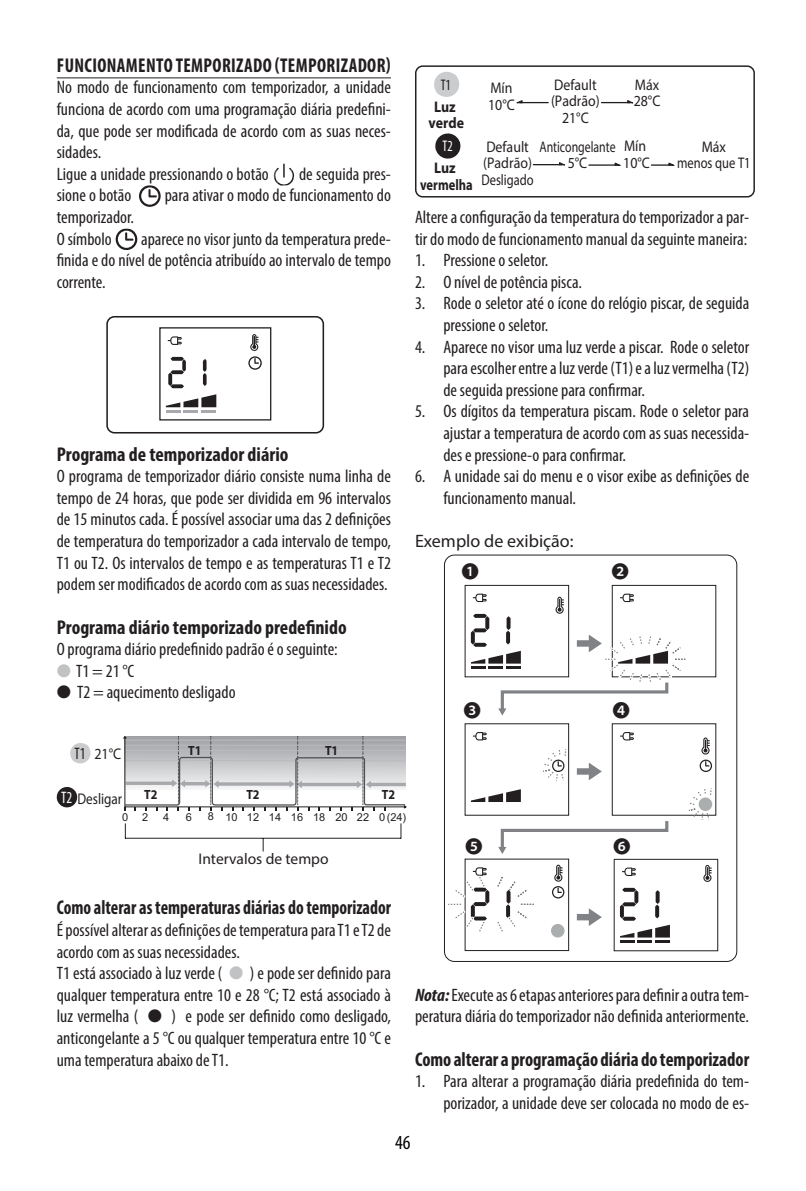
<style>
.page{position:relative;width:806px;height:1191px;background:#fff}
.page>*{position:absolute;margin:0;border:0;box-sizing:border-box;transform-origin:0 0}
.t1{font:700 condensed 20px "Myriad Pro";color:#231f20}
.t2{font:700 condensed 20px "Myriad Pro";color:#231f20;scale:.89 1}
.t3{font:700 condensed 20px "Myriad Pro";color:#231f20;scale:.94 1}
.t4{font:700 condensed 20px "Myriad Pro";letter-spacing:.02em;color:#231f20;scale:.94 1}
.t5{font:condensed 20px "Myriad Pro";color:#000}
.t6{font:condensed 18px/21.6px "Myriad Pro";color:#231f20;text-align:justify}
.t7{font:18px "Myriad Pro";color:#231f20}
.t8{font:17.8px "Koz Go Pr 6 N Regular 90 pv RKSJ H";color:#231f20}
.t9{font:17.6px "Koz Go Pr 6 N Regular 90 pv RKSJ H";color:#231f20}
.t10{font:condensed 16.6px "Myriad Pro";color:#231f20;scale:.9 1}
.t11{font:15.4px/16.6px "Myriad Pro";color:#231f20;scale:.9 1}
.t12{font:700 15.4px/16.6px "Myriad Pro";color:#231f20;text-align:center;scale:.9 1}
.t13{font:15.4px "Myriad Pro";color:#231f20}
.t14{font:15.4px/16.6px "Myriad Pro";color:#231f20;text-align:center;scale:.77 1}
.t15{font:15.4px "Myriad Pro";color:#231f20;scale:.85 1}
.t16{font:condensed 15.4px "Myriad Pro";color:#231f20;scale:.9 1}
.t17{font:condensed 15.4px "Myriad Pro";color:#fff;scale:.9 1}
.t18{font:700 13.4px "Myriad Pro";color:#231f20;scale:.9 1}
.t19{font:11px "Arial";color:#231f20}
.s1{color:#c1c2c4}
.s2{font-stretch:condensed;font-size:16.6px;color:#fff}
.s3{font-weight:700;font-style:italic}
</style>
<div class="page">
<hr style="left:57px;top:77px;width:334px;height:1px;background:#231f20">
<svg style="left:273px;top:164px;width:21px;height:21px"></svg>
<svg style="left:139px;top:185px;width:21px;height:22px"></svg>
<svg style="left:116px;top:228px;width:21px;height:22px"></svg>
<svg style="left:168px;top:336px;width:14px;height:9px"></svg>
<hr style="left:166px;top:409px;width:14px;height:3px;background:#a8a9ad">
<svg style="left:166px;top:394px;width:50px;height:13px"></svg>
<hr style="left:183px;top:409px;width:15px;height:3px;background:#a8a9ad">
<hr style="left:201px;top:409px;width:15px;height:3px;background:#a8a9ad">
<svg style="left:248px;top:334px;width:13px;height:36px"></svg>
<svg style="left:168px;top:357px;width:18px;height:31px"></svg>
<svg style="left:203px;top:359px;width:3px;height:27px"></svg>
<div style="left:106px;top:316px;width:218px;height:117px;border:2px solid #231f20;border-radius:7px"></div>
<div style="left:159px;top:327px;width:112px;height:93px;border:1px solid #231f20"></div>
<svg style="left:123px;top:736px;width:283px;height:74px"></svg>
<svg style="left:125px;top:823px;width:1px;height:14px"></svg>
<svg style="left:400px;top:823px;width:1px;height:15px"></svg>
<hr style="left:125px;top:837px;width:275px;height:1px;background:#231f20">
<svg style="left:262px;top:838px;width:1px;height:13px"></svg>
<svg style="left:70px;top:743px;width:21px;height:21px"></svg>
<svg style="left:57px;top:787px;width:21px;height:21px"></svg>
<svg style="left:434px;top:72px;width:25px;height:25px"></svg>
<svg style="left:435px;top:133px;width:26px;height:26px"></svg>
<svg style="left:516px;top:100px;width:32px;height:4px"></svg>
<svg style="left:601px;top:100px;width:32px;height:4px"></svg>
<svg style="left:533px;top:162px;width:32px;height:4px"></svg>
<hr style="left:588px;top:164px;width:29px;height:2px;background:#231f20">
<svg style="left:613px;top:162px;width:8px;height:4px"></svg>
<svg style="left:651px;top:162px;width:23px;height:4px"></svg>
<div style="left:415px;top:65px;width:339px;height:132px;border:1px solid #231f20;border-radius:7px"></div>
<div style="left:443px;top:554px;width:293px;height:408px;border:1px solid #231f20;border-radius:10px"></div>
<div style="left:464px;top:585px;width:104px;height:92px;border:1px solid #231f20"></div>
<div style="left:611px;top:585px;width:104px;height:92px;border:1px solid #231f20"></div>
<svg style="left:470px;top:593px;width:216px;height:122px"></svg>
<svg style="left:448px;top:732px;width:270px;height:219px"></svg>
<p class="t4" style="left:57px;top:53px;width:356px">FUNCIONAMENTO TEMPORIZADO (TEMPORIZADOR)</p>
<p class="t6" style="left:57px;top:76px;width:335px">No modo de funcionamento com temporizador, a unidade funciona de acordo com uma programação diária predefini&shy;da, que pode ser modificada de acordo com as suas neces&shy;sidades.</p>
<p class="t6" style="left:57px;top:163px;width:213px">Ligue a unidade pressionando o botão</p>
<p class="t6" style="left:299px;top:163px;width:93px">de seguida pres-</p>
<p class="t6" style="left:57px;top:184px;width:76px">sione o botão</p>
<p class="t6" style="left:165px;top:184px;width:227px">para ativar o modo de funcionamento do</p>
<p class="t6" style="left:57px;top:206px;width:79px">temporizador.</p>
<p class="t6" style="left:57px;top:228px;width:56px">O símbolo</p>
<p class="t6" style="left:57px;top:228px;width:335px;text-indent:84px">aparece no visor junto da temperatura prede&shy;finida e do nível de potência atribuído ao intervalo de tempo corrente.</p>
<p class="t1" style="left:57px;top:441px;width:233px">Programa de temporizador diário</p>
<p class="t6" style="left:57px;top:465px;width:335px">O programa de temporizador diário consiste numa linha de tempo de 24 horas, que pode ser dividida em 96 intervalos de 15 minutos cada. É possível associar uma das 2 definições de temperatura do temporizador a cada intervalo de tempo, T1 ou T2. Os intervalos de tempo e as temperaturas T1 e T2 podem ser modificados de acordo com as suas necessidades.</p>
<p class="t1" style="left:57px;top:614px;width:291px">Programa diário temporizado predefinido</p>
<p class="t6" style="left:57px;top:638px;width:282px">O programa diário predefinido padrão é o seguinte:</p>
<p class="t6" style="left:57px;top:660px;width:79px"><span class="s1">●</span> T1 = 21 °C</p>
<p class="t6" style="left:57px;top:681px;width:180px">● T2 = aquecimento desligado</p>
<p class="t16" style="left:440px;top:76px;width:13px">T1</p>
<p class="t12" style="left:428px;top:97px;width:41px">Luz verde</p>
<p class="t11" style="left:488px;top:79px;width:31px">Mín<br>10°C</p>
<p class="t11" style="left:550px;top:76px;width:56px;text-align:center">Default (Padrão)<br>21°C</p>
<p class="t11" style="left:633px;top:76px;width:31px">Máx<br>28°C</p>
<p class="t11" style="left:481px;top:138px;width:60px;text-align:center">Default (Padrão)<br>Desligado</p>
<p class="t14" style="left:539px;top:138px;width:100px">Anticongelante<br>5°C</p>
<p class="t11" style="left:623px;top:138px;width:31px">Mín<br>10°C</p>
<p class="t17" style="left:442px;top:137px;width:13px">T2</p>
<p class="t11" style="left:676px;top:138px;width:83px;text-align:center">Máx<br>menos que T1</p>
<p class="t6" style="left:415px;top:206px;width:335px">Altere a configuração da temperatura do temporizador a par&shy;tir do modo de funcionamento manual da seguinte maneira:</p>
<p class="t6" style="left:415px;top:249px;width:135px">1. Pressione o seletor.</p>
<p class="t6" style="left:415px;top:271px;width:168px">2. O nível de potência pisca.</p>
<p class="t6" style="left:443px;top:292px;width:307px;text-indent:-28px">3. Rode o seletor até o ícone do relógio piscar, de seguida pressione o seletor.</p>
<p class="t6" style="left:443px;top:336px;width:307px;text-indent:-28px">4. Aparece no visor uma luz verde a piscar. Rode o seletor para escolher entre a luz verde (T1) e a luz vermelha (T2) de seguida pressione para confirmar.</p>
<p class="t6" style="left:443px;top:400px;width:307px;text-indent:-28px">5. Os dígitos da temperatura piscam. Rode o seletor para ajustar a temperatura de acordo com as suas necessida&shy;des e pressione-o para confirmar.</p>
<p class="t6" style="left:443px;top:465px;width:307px;text-indent:-28px">6. A unidade sai do menu e o visor exibe as definições de funcionamento manual.</p>
<p class="t7" style="left:415px;top:530px;width:160px">Exemplo de exibição:</p>
<p class="t12" style="left:420px;top:159px;width:60px">Luz vermelha</p>
<p class="t9" style="left:461px;top:562px;width:19px">❶</p>
<p class="t8" style="left:463px;top:700px;width:19px">❸</p>
<p class="t9" style="left:611px;top:561px;width:19px">❷</p>
<p class="t8" style="left:612px;top:700px;width:19px">❹</p>
<p class="t18" style="left:188px;top:741px;width:16px">T1</p>
<p class="t18" style="left:325px;top:741px;width:16px">T1</p>
<p class="t10" style="left:74px;top:743px;width:14px">T1</p>
<p class="t11" style="left:94px;top:745px;width:31px">21°C</p>
<p class="t15" style="left:61px;top:789px;width:73px"><span class="s2">T2</span> Desligar</p>
<p class="t18" style="left:144px;top:785px;width:16px">T2</p>
<p class="t18" style="left:246px;top:785px;width:16px">T2</p>
<p class="t18" style="left:381px;top:785px;width:16px">T2</p>
<p class="t19" style="left:163px;top:809px;width:8px">4</p>
<p class="t19" style="left:208px;top:809px;width:200px">8 10 12 14 16 18 20 22 0(24)</p>
<p class="t19" style="left:122px;top:810px;width:8px">0</p>
<p class="t19" style="left:142px;top:809px;width:8px">2</p>
<p class="t19" style="left:186px;top:809px;width:8px">6</p>
<p class="t13" style="left:198px;top:849px;width:131px">Intervalos de tempo</p>
<p class="t9" style="left:465px;top:837px;width:19px">❺</p>
<p class="t9" style="left:612px;top:837px;width:19px">❻</p>
<p class="t2" style="left:57px;top:895px;width:377px">Como alterar as temperaturas diárias do temporizador</p>
<p class="t6" style="left:57px;top:919px;width:335px">É possível alterar as definições de temperatura para T1 e T2 de acordo com as suas necessidades.</p>
<p class="t6" style="left:57px;top:962px;width:335px">T1 está associado à luz verde ( <span class="s1">●</span> ) e pode ser definido para qualquer temperatura entre 10 e 28 °C; T2 está associado à luz vermelha ( ● ) e pode ser definido como desligado, anticongelante a 5 °C ou qualquer temperatura entre 10 °C e uma temperatura abaixo de T1.</p>
<p class="t6" style="left:415px;top:984px;width:335px"><span class="s3">Nota:</span> Execute as 6 etapas anteriores para definir a outra tem&shy;peratura diária do temporizador não definida anteriormente.</p>
<p class="t3" style="left:415px;top:1046px;width:357px">Como alterar a programação diária do temporizador</p>
<p class="t6" style="left:415px;top:1070px;width:335px;text-align:right">1. Para alterar a programação diária predefinida do tem&shy;porizador, a unidade deve ser colocada no modo de es-</p>
<p class="t5" style="left:395px;top:1130px;width:17px">46</p>
</div>
